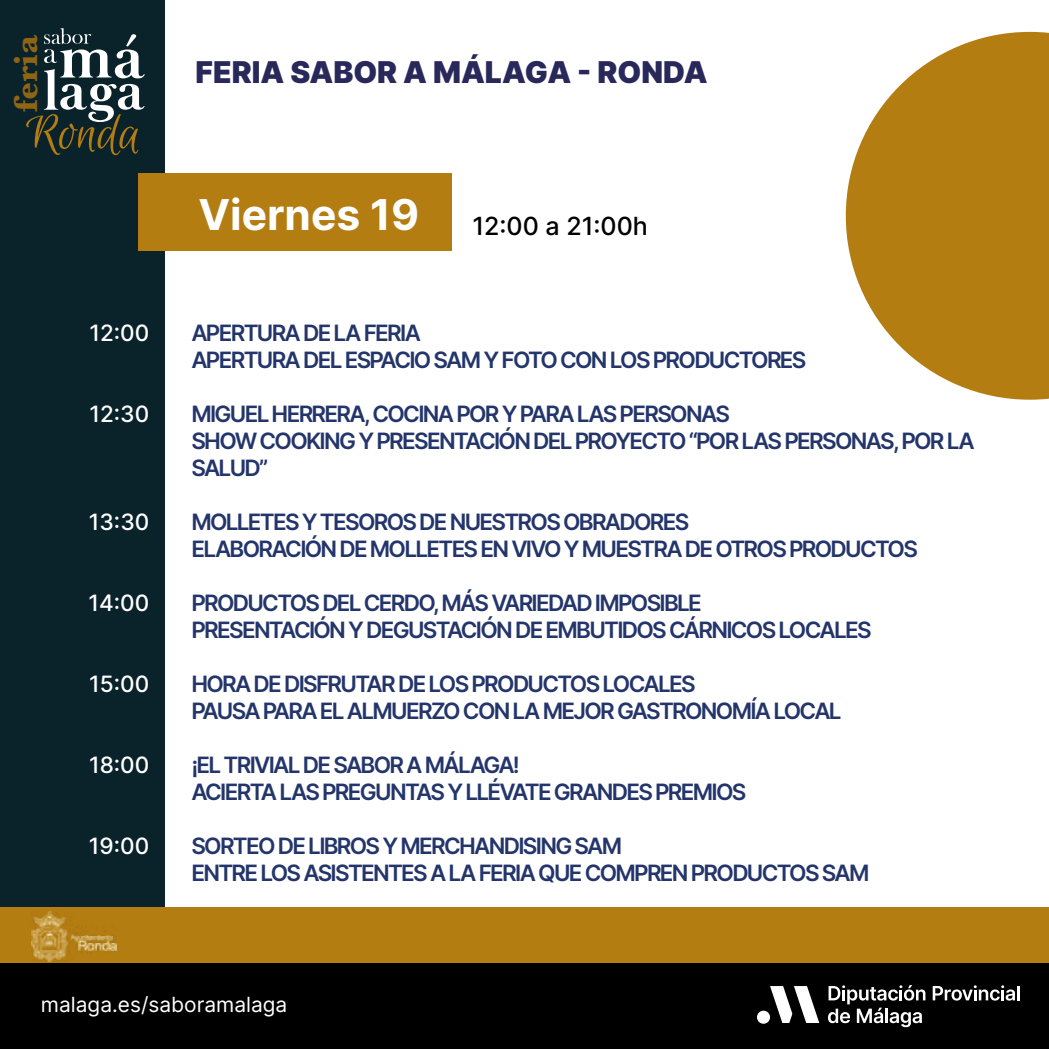
<style>
.page{position:relative;width:1049px;height:1049px;background:#fff}
.page>*{position:absolute;margin:0;border:0;box-sizing:border-box;transform-origin:0 0}
.t1{font:56px "Euphoria Script";color:#b47d12}
.t2{font:700 42.5px "Inter";color:#fff}
.t3{font:700 34.5px "Baskerville";color:#8e6514}
.t4{font:900 30px "Inter";color:#28285a}
.t5{font:500 25px "Inter";color:#000}
.t6{font:600 22.5px/27px "Inter";letter-spacing:-.075em;color:#23356a}
.t7{font:500 22.5px "Inter";color:#fff}
.t8{font:21px "Inter";color:#fff}
</style>
<div class="page">
<svg style="left:846px;top:32px;width:203px;height:368px;fill:#b47d12"></svg>
<div style="left:0;top:0;width:164px;height:1049px;background:#0a222a"></div>
<div style="left:0;top:907px;width:1049px;height:57px;background:#b47d12"></div>
<div style="left:0;top:963px;width:1049px;height:86px;background:#000"></div>
<div style="left:138px;top:173px;width:314px;height:77px;background:#b47d12"></div>
<svg style="left:770px;top:986px;width:49px;height:37px"></svg>
<div style="left:757px;top:1011px;width:13px;height:13px;background:#fff;border-radius:7px"></div>
<svg style="left:933px;top:985px;width:82px;height:15px"></svg>
<hr style="left:1017px;top:986px;width:3px;height:14px;background:#fff">
<svg style="left:828px;top:985px;width:97px;height:42px"></svg>
<svg style="left:44px;top:28px;width:101px;height:94px"></svg>
<img style="left:31px;top:911px;width:85px;height:51px">
<h3 class="t3" style="left:2px;top:112px;width:79px;rotate:-90deg">feria</h3>
<h1 class="t1" style="left:26px;top:103px;width:116px">Ronda</h1>
<p class="t7" style="left:89px;top:317px;width:61px">12:00</p>
<p class="t7" style="left:90px;top:398px;width:61px">12:30</p>
<p class="t7" style="left:89px;top:506px;width:62px">13:30</p>
<p class="t7" style="left:89px;top:587px;width:62px">14:00</p>
<p class="t7" style="left:89px;top:668px;width:62px">15:00</p>
<p class="t7" style="left:89px;top:749px;width:62px">18:00</p>
<p class="t7" style="left:89px;top:830px;width:62px">19:00</p>
<p class="t4" style="left:196px;top:51px;width:513px">FERIA SABOR A MÁLAGA - RONDA</p>
<p class="t2" style="left:198px;top:183px;width:222px">Viernes 19</p>
<p class="t5" style="left:472px;top:208px;width:177px">12:00 a 21:00h</p>
<p class="t6" style="left:191px;top:319px;width:231px">APERTURA DE LA FERIA</p>
<p class="t6" style="left:191px;top:346px;width:617px">APERTURA DEL ESPACIO SAM Y FOTO CON LOS PRODUCTORES</p>
<p class="t6" style="left:191px;top:400px;width:540px">MIGUEL HERRERA, COCINA POR Y PARA LAS PERSONAS</p>
<p class="t6" style="left:191px;top:427px;width:785px">SHOW COOKING Y PRESENTACIÓN DEL PROYECTO “POR LAS PERSONAS, POR LA<br>SALUD”</p>
<p class="t6" style="left:191px;top:508px;width:500px">MOLLETES Y TESOROS DE NUESTROS OBRADORES</p>
<p class="t6" style="left:191px;top:535px;width:728px">ELABORACIÓN DE MOLLETES EN VIVO Y MUESTRA DE OTROS PRODUCTOS</p>
<p class="t6" style="left:191px;top:589px;width:512px">PRODUCTOS DEL CERDO, MÁS VARIEDAD IMPOSIBLE</p>
<p class="t6" style="left:191px;top:616px;width:682px">PRESENTACIÓN Y DEGUSTACIÓN DE EMBUTIDOS CÁRNICOS LOCALES</p>
<p class="t6" style="left:191px;top:670px;width:506px">HORA DE DISFRUTAR DE LOS PRODUCTOS LOCALES</p>
<p class="t6" style="left:191px;top:697px;width:652px">PAUSA PARA EL ALMUERZO CON LA MEJOR GASTRONOMÍA LOCAL</p>
<p class="t6" style="left:191px;top:751px;width:330px">¡EL TRIVIAL DE SABOR A MÁLAGA!</p>
<p class="t6" style="left:191px;top:778px;width:556px">ACIERTA LAS PREGUNTAS Y LLÉVATE GRANDES PREMIOS</p>
<p class="t6" style="left:191px;top:832px;width:432px">SORTEO DE LIBROS Y MERCHANDISING SAM</p>
<p class="t6" style="left:191px;top:859px;width:680px">ENTRE LOS ASISTENTES A LA FERIA QUE COMPREN PRODUCTOS SAM</p>
<p class="t8" style="left:41px;top:989px;width:248px">malaga.es/saboramalaga</p>
</div>
